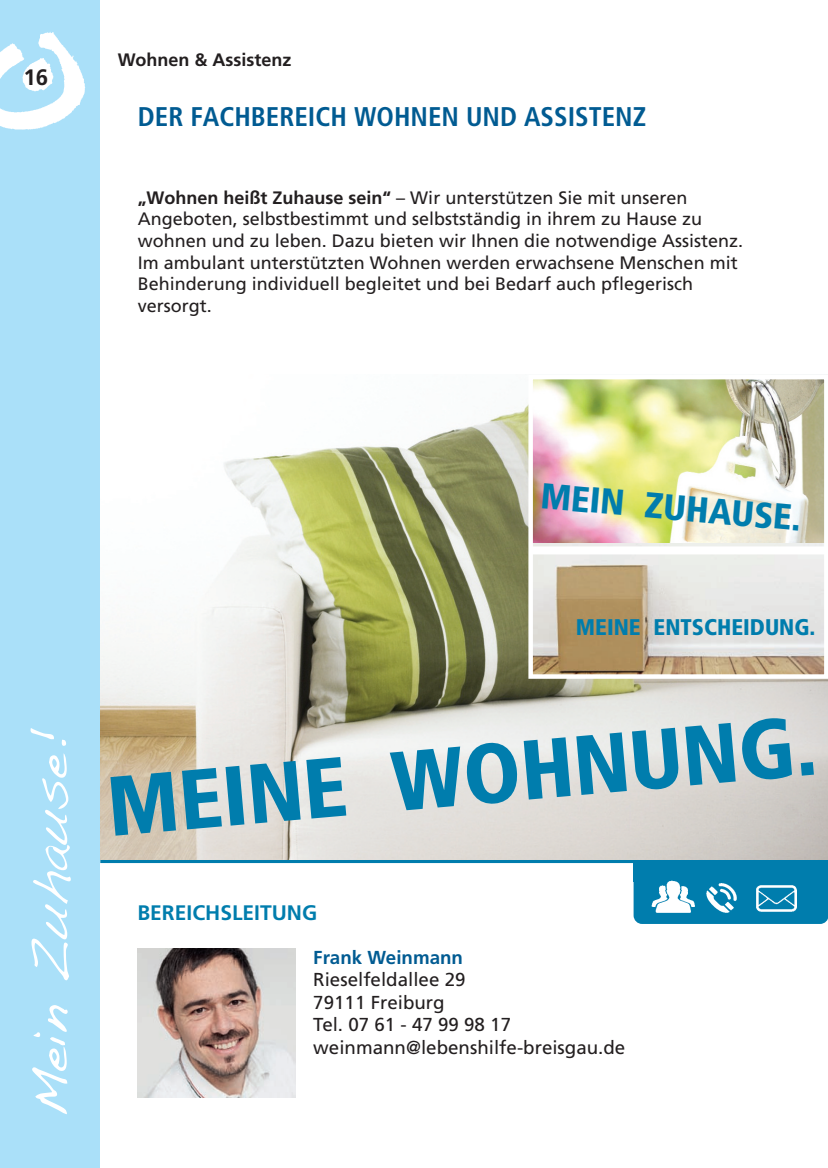
<style>
.page{position:relative;width:828px;height:1168px;background:#fff}
.page>*{position:absolute;margin:0;border:0;box-sizing:border-box;transform-origin:0 0}
.t1{font:900 condensed 84.15px "Frutiger";color:#007dad}
.t2{font:900 condensed 36px "Frutiger";color:#007dad}
.t3{font:700 condensed 27px "Frutiger";color:#015b92}
.t4{font:900 condensed 22.65px "Frutiger";color:#007dad}
.t5{font:700 22.35px "Frutiger";color:#231f20}
.t6{font:700 21px "Frutiger";color:#007dad}
.t7{font:18.75px/22.5px "Frutiger";color:#231f20}
.t8{font:700 18.75px "Frutiger";color:#015b92}
.t9{font:18px/21.6px "Frutiger";color:#231f20}
.t10{font:700 18px "Frutiger";color:#231f20}
.s1{font-weight:700}
</style>
<div class="page">
<div style="left:0;top:0;width:100px;height:1168px;background:#aae0f9"></div>
<img style="left:0;top:32px;width:86px;height:98px">
<img style="left:137px;top:948px;width:158px;height:149px">
<svg style="left:100px;top:859px;width:728px;height:4px;background:#3e95b5"></svg>
<div style="left:633px;top:861px;width:195px;height:63px;background:#007dad;border-radius:9px"></div>
<div style="left:633px;top:861px;width:195px;height:20px;background:#007dad"></div>
<img style="left:100px;top:404px;width:728px;height:455px">
<img style="left:533px;top:380px;width:290px;height:294px">
<img style="left:676px;top:673px;width:50px;height:1px">
<div style="left:528px;top:375px;width:300px;height:304px;border:4px solid #fff"></div>
<svg style="left:31px;top:728px;width:40px;height:386px"></svg>
<img style="left:756px;top:885px;width:41px;height:27px">
<img style="left:651px;top:880px;width:44px;height:33px">
<img style="left:706px;top:883px;width:31px;height:30px">
<p class="t5" style="left:24px;top:68px;width:26px">16</p>
<p class="t10" style="left:118px;top:53px;width:175px">Wohnen &amp; Assistenz</p>
<h3 class="t3" style="left:138px;top:105px;width:510px">DER FACHBEREICH WOHNEN UND ASSISTENZ</h3>
<p class="t9" style="left:138px;top:188px;width:607px"><span class="s1">„Wohnen heißt Zuhause sein“</span> – Wir unterstützen Sie mit unseren Angeboten, selbstbestimmt und selbstständig in ihrem zu Hause zu wohnen und zu leben. Dazu bieten wir Ihnen die notwendige Assistenz.<br>Im ambulant unterstützten Wohnen werden erwachsene Menschen mit Behinderung individuell begleitet und bei Bedarf auch pflegerisch versorgt.</p>
<h2 class="t2" style="left:542px;top:481px;width:263px;rotate:5deg">MEIN ZUHAUSE.</h2>
<p class="t4" style="left:576px;top:618px;width:241px">MEINE ENTSCHEIDUNG.</p>
<h1 class="t1" style="left:104px;top:773px;width:713px;rotate:-5deg">MEINE WOHNUNG.</h1>
<p class="t6" style="left:137px;top:904px;width:181px">BEREICHSLEITUNG</p>
<p class="t8" style="left:313px;top:949px;width:151px">Frank Weinmann</p>
<p class="t7" style="left:313px;top:969px;width:313px">Rieselfeldallee 29<br>79111 Freiburg<br>Tel. 07 61 - 47 99 98 17 weinmann@lebenshilfe-breisgau.de</p>
</div>
